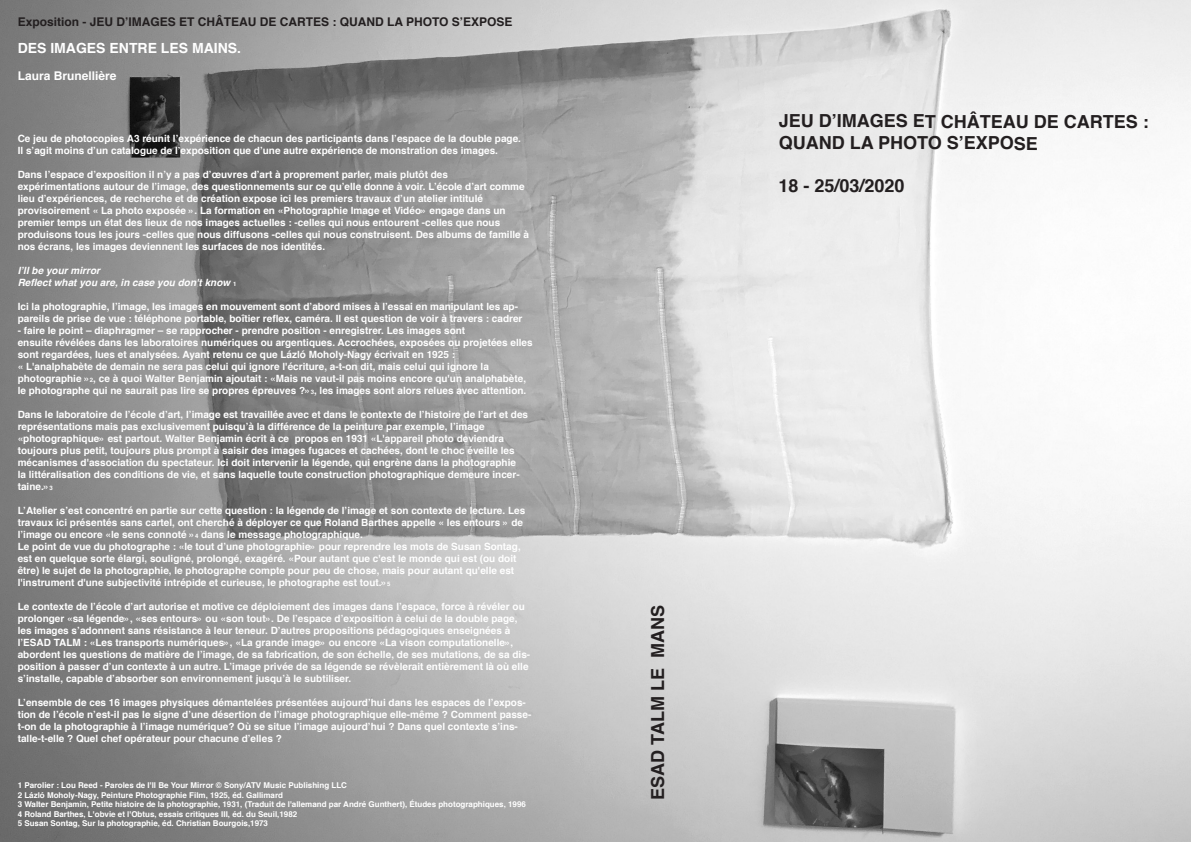
<style>
.page{position:relative;width:1191px;height:842px;background:#fff}
.page>*{position:absolute;margin:0;border:0;box-sizing:border-box;transform-origin:0 0}
.t1{font:700 18px "Helvetica";letter-spacing:-.005em;color:#231f20}
.t2{font:700 14px "Helvetica";color:#fff}
.t3{font:700 12px "Helvetica";color:#231f20}
.t4{font:700 12px "Helvetica";color:#fff}
.t5{font:700 10px/12px "Helvetica";color:#fff}
.t6{font:italic 700 10px "Helvetica";color:#fff}
.t7{font:700 8px "Helvetica";color:#fff}
.s1{font-style:normal;font-size:6px}
.s2{font-size:6px}
</style>
<div class="page">
<img style="left:0;top:0;width:1191px;height:842px">
<p class="t3" style="left:18px;top:12px;width:496px">Exposition - JEU D’IMAGES ET CHÂTEAU DE CARTES : QUAND LA PHOTO S’EXPOSE</p>
<p class="t2" style="left:18px;top:37px;width:225px">DES IMAGES ENTRE LES MAINS.</p>
<p class="t4" style="left:18px;top:66px;width:100px">Laura Brunellière</p>
<p class="t5" style="left:18px;top:133px;width:505px">Ce jeu de photocopies A3 réunit l’expérience de chacun des participants dans l’espace de la double page.</p>
<p class="t5" style="left:18px;top:145px;width:482px">Il s’agit moins d’un catalogue de l’exposition que d’une autre expérience de monstration des images.</p>
<p class="t5" style="left:18px;top:169px;width:432px">Dans l’espace d’exposition il n’y a pas d’œuvres d’art à proprement parler, mais plutôt des</p>
<p class="t5" style="left:18px;top:181px;width:508px">expérimentations autour de l’image, des questionnements sur ce qu’elle donne à voir. L’école d’art comme lieu d’expériences, de recherche et de création expose ici les premiers travaux d’un atelier intitulé</p>
<p class="t5" style="left:18px;top:205px;width:489px">provisoirement « La photo exposée ». La formation en «Photographie Image et Vidéo» engage dans un</p>
<p class="t5" style="left:18px;top:217px;width:513px">premier temps un état des lieux de nos images actuelles : -celles qui nous entourent -celles que nous produisons tous les jours -celles que nous diffusons -celles qui nous construisent. Des albums de famille à nos écrans, les images deviennent les surfaces de nos identités.</p>
<p class="t6" style="left:18px;top:262px;width:84px">I’ll be your mirror</p>
<p class="t6" style="left:18px;top:274px;width:220px">Reflect what you are, in case you don't know <span class="s1">1</span></p>
<p class="t5" style="left:18px;top:301px;width:506px">Ici la photographie, l’image, les images en mouvement sont d’abord mises à l’essai en manipulant les ap&shy;pareils de prise de vue : téléphone portable, boîtier reflex, caméra. Il est question de voir à travers : cadrer</p>
<p class="t5" style="left:18px;top:325px;width:449px">- faire le point – diaphragmer – se rapprocher - prendre position - enregistrer. Les images sont</p>
<p class="t5" style="left:18px;top:337px;width:516px">ensuite révélées dans les laboratoires numériques ou argentiques. Accrochées, exposées ou projetées elles sont regardées, lues et analysées. Ayant retenu ce que Lázló Moholy-Nagy écrivait en 1925 :</p>
<p class="t5" style="left:18px;top:361px;width:473px">« L'analphabète de demain ne sera pas celui qui ignore l'écriture, a-t-on dit, mais celui qui ignore la</p>
<p class="t5" style="left:18px;top:373px;width:510px">photographie »<span class="s2">2</span>, ce à quoi Walter Benjamin ajoutait : «Mais ne vaut-il pas moins encore qu'un analphabète, le photographe qui ne saurait pas lire se propres épreuves ?»<span class="s2">3</span>, les images sont alors relues avec attention.</p>
<p class="t5" style="left:18px;top:409px;width:512px">Dans le laboratoire de l’école d’art, l’image est travaillée avec et dans le contexte de l’histoire de l’art et des représentations mais pas exclusivement puisqu’à la différence de la peinture par exemple, l’image</p>
<p class="t5" style="left:18px;top:433px;width:503px">«photographique» est partout. Walter Benjamin écrit à ce propos en 1931 «L'appareil photo deviendra toujours plus petit, toujours plus prompt à saisir des images fugaces et cachées, dont le choc éveille les mécanismes d'association du spectateur. Ici doit intervenir la légende, qui engrène dans la photographie la littéralisation des conditions de vie, et sans laquelle toute construction photographique demeure incer&shy;taine.»<span class="s2">3</span></p>
<p class="t5" style="left:18px;top:505px;width:509px">L’Atelier s’est concentré en partie sur cette question : la légende de l’image et son contexte de lecture. Les travaux ici présentés sans cartel, ont cherché à déployer ce que Roland Barthes appelle « les entours » de l’image ou encore «le sens connoté »<span class="s2">4</span> dans le message photographique.</p>
<p class="t5" style="left:18px;top:541px;width:504px">Le point de vue du photographe : «le tout d’une photographie» pour reprendre les mots de Susan Sontag, est en quelque sorte élargi, souligné, prolongé, exagéré. «Pour autant que c'est le monde qui est (ou doit être) le sujet de la photographie, le photographe compte pour peu de chose, mais pour autant qu'elle est l'instrument d'une subjectivité intrépide et curieuse, le photographe est tout.»<span class="s2">5</span></p>
<p class="t5" style="left:18px;top:601px;width:514px">Le contexte de l’école d’art autorise et motive ce déploiement des images dans l’espace, force à révéler ou prolonger «sa légende», «ses entours» ou «son tout». De l’espace d’exposition à celui de la double page, les images s’adonnent sans résistance à leur teneur. D’autres propositions pédagogiques enseignées à l’ESAD TALM : «Les transports numériques», «La grande image» ou encore «La vison computationelle», abordent les questions de matière de l’image, de sa fabrication, de son échelle, de ses mutations, de sa dis&shy;position à passer d’un contexte à un autre. L’image privée de sa légende se révèlerait entièrement là où elle s’installe, capable d’absorber son environnement jusqu’à le subtiliser.</p>
<p class="t5" style="left:18px;top:697px;width:515px">L’ensemble de ces 16 images physiques démantelées présentées aujourd’hui dans les espaces de l’expos&shy;tion de l’école n’est-il pas le signe d’une désertion de l’image photographique elle-même ? Comment passe&shy;t-on de la photographie à l’image numérique? Où se situe l’image aujourd’hui ? Dans quel contexte s’ins&shy;talle-t-elle ? Quel chef opérateur pour chacune d’elles ?</p>
<p class="t7" style="left:18px;top:779px;width:331px">1 Parolier : Lou Reed - Paroles de I'll Be Your Mirror © Sony/ATV Music Publishing LLC</p>
<p class="t7" style="left:18px;top:788px;width:267px">2 Lázló Moholy-Nagy, Peinture Photographie Film, 1925, éd. Gallimard</p>
<p class="t7" style="left:18px;top:798px;width:510px">3 Walter Benjamin, Petite histoire de la photographie, 1931, (Traduit de l'allemand par André Gunthert), Études photographiques, 1996</p>
<p class="t7" style="left:18px;top:807px;width:281px">4 Roland Barthes, L'obvie et l'Obtus, essais critiques III, éd. du Seuil,1982</p>
<p class="t7" style="left:18px;top:817px;width:252px">5 Susan Sontag, Sur la photographie, éd. Christian Bourgois,1973</p>
<p class="t1" style="left:779px;top:107px;width:372px">JEU D’IMAGES ET CHÂTEAU DE CARTES :</p>
<p class="t1" style="left:778px;top:128px;width:261px">QUAND LA PHOTO S’EXPOSE</p>
<p class="t1" style="left:778px;top:171px;width:128px">18 - 25/03/2020</p>
<p class="t1" style="left:643px;top:800px;width:196px;rotate:-90deg">ESAD TALM LE MANS</p>
</div>
